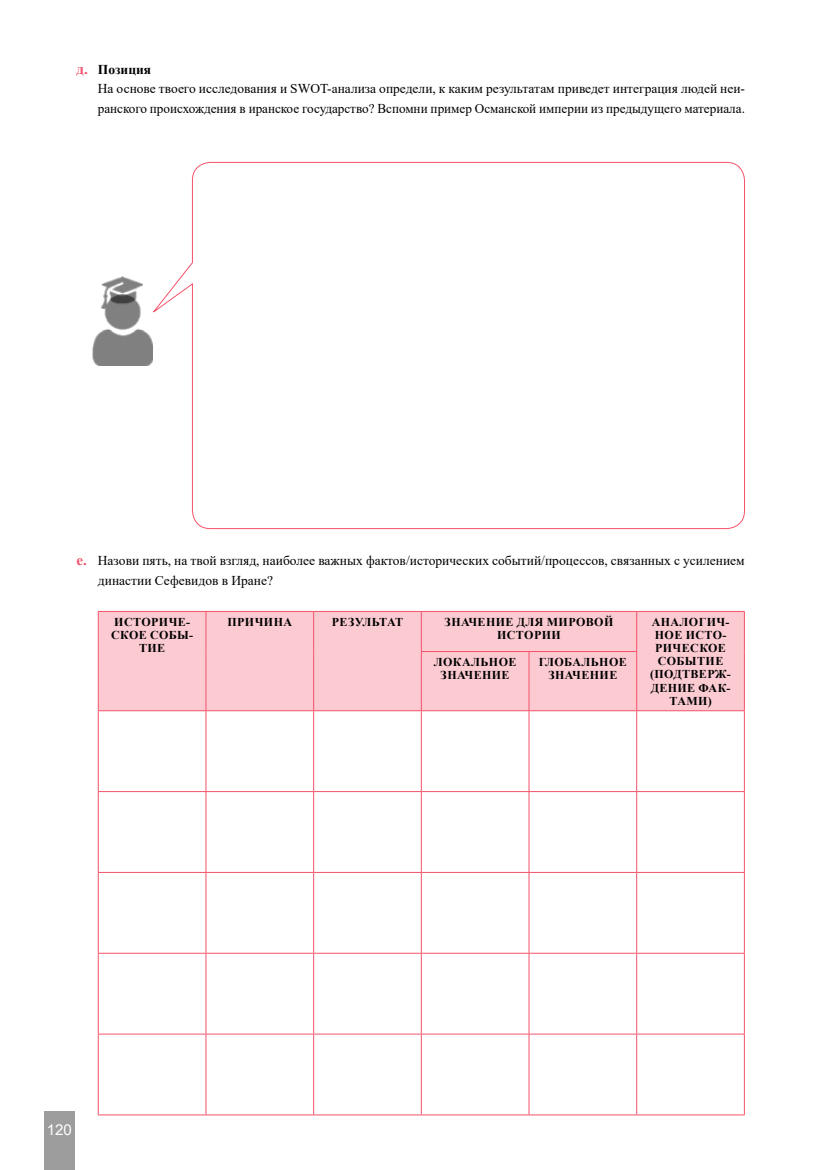
<style>
.page{position:relative;width:830px;height:1170px;background:#fff}
.page>*{position:absolute;margin:0;border:0;box-sizing:border-box;transform-origin:0 0}
.t1{font:15px "Arial";color:#fff}
.t2{font:13.5px/19.5px "Times New Roman";color:#000}
.t3{font:700 12px/13.2px "Times New Roman";letter-spacing:.035em;color:#000;text-align:center}
.t4{font:700 12px "Times New Roman";color:#000}
.s1{font-weight:700;font-size:15px;color:#f4526a}
.s2{font-weight:700}
</style>
<div class="page">
<div style="left:44px;top:1110px;width:31px;height:59px;background:#9d9d9d"></div>
<img style="left:93px;top:308px;width:56px;height:57px">
<img style="left:101px;top:277px;width:42px;height:31px">
<svg style="left:149px;top:162px;width:595px;height:367px"></svg>
<div style="left:99px;top:612px;width:644px;height:98px;background:#fccbd2"></div>
<hr style="left:205px;top:611px;width:1px;height:40px;background:#f4526a">
<hr style="left:313px;top:611px;width:1px;height:40px;background:#f4526a">
<hr style="left:421px;top:611px;width:1px;height:40px;background:#f4526a">
<hr style="left:636px;top:611px;width:1px;height:40px;background:#f4526a">
<hr style="left:205px;top:651px;width:1px;height:59px;background:#f4526a">
<hr style="left:313px;top:651px;width:1px;height:59px;background:#f4526a">
<hr style="left:421px;top:652px;width:1px;height:58px;background:#f4526a">
<hr style="left:421px;top:651px;width:107px;height:1px;background:#f4526a">
<hr style="left:528px;top:651px;width:108px;height:1px;background:#f4526a">
<hr style="left:528px;top:652px;width:1px;height:58px;background:#f4526a">
<hr style="left:636px;top:652px;width:1px;height:58px;background:#f4526a">
<hr style="left:98px;top:711px;width:1px;height:80px;background:#f4526a">
<hr style="left:98px;top:791px;width:1px;height:81px;background:#f4526a">
<hr style="left:98px;top:872px;width:1px;height:80px;background:#f4526a">
<hr style="left:98px;top:953px;width:1px;height:80px;background:#f4526a">
<hr style="left:98px;top:1034px;width:1px;height:80px;background:#f4526a">
<hr style="left:205px;top:711px;width:1px;height:80px;background:#f4526a">
<hr style="left:313px;top:711px;width:1px;height:80px;background:#f4526a">
<hr style="left:421px;top:711px;width:1px;height:80px;background:#f4526a">
<hr style="left:528px;top:711px;width:1px;height:80px;background:#f4526a">
<hr style="left:636px;top:711px;width:1px;height:80px;background:#f4526a">
<hr style="left:743px;top:711px;width:1px;height:80px;background:#f4526a">
<hr style="left:205px;top:791px;width:1px;height:81px;background:#f4526a">
<hr style="left:313px;top:791px;width:1px;height:81px;background:#f4526a">
<hr style="left:421px;top:791px;width:1px;height:81px;background:#f4526a">
<hr style="left:528px;top:791px;width:1px;height:81px;background:#f4526a">
<hr style="left:636px;top:791px;width:1px;height:81px;background:#f4526a">
<hr style="left:743px;top:791px;width:1px;height:81px;background:#f4526a">
<hr style="left:205px;top:872px;width:1px;height:80px;background:#f4526a">
<hr style="left:313px;top:872px;width:1px;height:80px;background:#f4526a">
<hr style="left:421px;top:872px;width:1px;height:80px;background:#f4526a">
<hr style="left:528px;top:872px;width:1px;height:80px;background:#f4526a">
<hr style="left:636px;top:872px;width:1px;height:80px;background:#f4526a">
<hr style="left:743px;top:872px;width:1px;height:80px;background:#f4526a">
<hr style="left:205px;top:953px;width:1px;height:80px;background:#f4526a">
<hr style="left:313px;top:953px;width:1px;height:80px;background:#f4526a">
<hr style="left:421px;top:953px;width:1px;height:80px;background:#f4526a">
<hr style="left:528px;top:953px;width:1px;height:80px;background:#f4526a">
<hr style="left:636px;top:953px;width:1px;height:80px;background:#f4526a">
<hr style="left:743px;top:953px;width:1px;height:80px;background:#f4526a">
<hr style="left:205px;top:1034px;width:1px;height:80px;background:#f4526a">
<hr style="left:313px;top:1034px;width:1px;height:80px;background:#f4526a">
<hr style="left:421px;top:1034px;width:1px;height:80px;background:#f4526a">
<hr style="left:528px;top:1034px;width:1px;height:80px;background:#f4526a">
<hr style="left:636px;top:1034px;width:1px;height:80px;background:#f4526a">
<hr style="left:743px;top:1034px;width:1px;height:80px;background:#f4526a">
<hr style="left:98px;top:791px;width:108px;height:1px;background:#f4526a">
<hr style="left:206px;top:791px;width:107px;height:1px;background:#f4526a">
<hr style="left:313px;top:791px;width:108px;height:1px;background:#f4526a">
<hr style="left:421px;top:791px;width:107px;height:1px;background:#f4526a">
<hr style="left:528px;top:791px;width:108px;height:1px;background:#f4526a">
<hr style="left:636px;top:791px;width:108px;height:1px;background:#f4526a">
<hr style="left:98px;top:872px;width:108px;height:1px;background:#f4526a">
<hr style="left:206px;top:872px;width:107px;height:1px;background:#f4526a">
<hr style="left:313px;top:872px;width:108px;height:1px;background:#f4526a">
<hr style="left:421px;top:872px;width:107px;height:1px;background:#f4526a">
<hr style="left:528px;top:872px;width:108px;height:1px;background:#f4526a">
<hr style="left:636px;top:872px;width:108px;height:1px;background:#f4526a">
<hr style="left:98px;top:952px;width:108px;height:1px;background:#f4526a">
<hr style="left:206px;top:952px;width:107px;height:1px;background:#f4526a">
<hr style="left:313px;top:952px;width:108px;height:1px;background:#f4526a">
<hr style="left:421px;top:952px;width:107px;height:1px;background:#f4526a">
<hr style="left:528px;top:952px;width:108px;height:1px;background:#f4526a">
<hr style="left:636px;top:952px;width:108px;height:1px;background:#f4526a">
<hr style="left:98px;top:1033px;width:108px;height:1px;background:#f4526a">
<hr style="left:206px;top:1033px;width:107px;height:1px;background:#f4526a">
<hr style="left:313px;top:1033px;width:108px;height:1px;background:#f4526a">
<hr style="left:421px;top:1033px;width:107px;height:1px;background:#f4526a">
<hr style="left:528px;top:1033px;width:108px;height:1px;background:#f4526a">
<hr style="left:636px;top:1033px;width:108px;height:1px;background:#f4526a">
<hr style="left:98px;top:1114px;width:108px;height:1px;background:#f4526a">
<hr style="left:206px;top:1114px;width:107px;height:1px;background:#f4526a">
<hr style="left:313px;top:1114px;width:108px;height:1px;background:#f4526a">
<hr style="left:421px;top:1114px;width:107px;height:1px;background:#f4526a">
<hr style="left:528px;top:1114px;width:108px;height:1px;background:#f4526a">
<hr style="left:636px;top:1114px;width:108px;height:1px;background:#f4526a">
<hr style="left:98px;top:611px;width:108px;height:1px;background:#f4526a">
<hr style="left:98px;top:611px;width:1px;height:40px;background:#f4526a">
<hr style="left:206px;top:611px;width:107px;height:1px;background:#f4526a">
<hr style="left:313px;top:611px;width:108px;height:1px;background:#f4526a">
<hr style="left:421px;top:611px;width:107px;height:1px;background:#f4526a">
<hr style="left:528px;top:611px;width:108px;height:1px;background:#f4526a">
<hr style="left:636px;top:611px;width:108px;height:1px;background:#f4526a">
<hr style="left:743px;top:611px;width:1px;height:40px;background:#f4526a">
<hr style="left:98px;top:651px;width:1px;height:59px;background:#f4526a">
<hr style="left:743px;top:651px;width:1px;height:59px;background:#f4526a">
<hr style="left:98px;top:710px;width:108px;height:1px;background:#f4526a">
<hr style="left:206px;top:710px;width:107px;height:1px;background:#f4526a">
<hr style="left:313px;top:710px;width:108px;height:1px;background:#f4526a">
<hr style="left:421px;top:710px;width:107px;height:1px;background:#f4526a">
<hr style="left:528px;top:710px;width:108px;height:1px;background:#f4526a">
<hr style="left:636px;top:710px;width:108px;height:1px;background:#f4526a">
<p class="t2" style="left:98px;top:59px;width:648px;text-indent:-21px"><span class="s1">д.</span> <span class="s2">Позиция<br></span>На основе твоего исследования и SWOT-анализа определи, к каким результатам приведет интеграция людей неи&shy;ранского происхождения в иранское государство? Вспомни пример Османской империи из предыдущего материала.</p>
<p class="t2" style="left:98px;top:550px;width:648px;text-indent:-21px"><span class="s1">е.</span> Назови пять, на твой взгляд, наиболее важных фактов/исторических событий/процессов, связанных с усилением династии Сефевидов в Иране?</p>
<p class="t3" style="left:111px;top:614px;width:84px">ИСТОРИЧЕ-<br>СКОЕ СОБЫ-<br>ТИЕ</p>
<p class="t3" style="left:227px;top:614px;width:66px">ПРИЧИНА</p>
<p class="t4" style="left:332px;top:613px;width:73px">РЕЗУЛЬТАТ</p>
<p class="t3" style="left:444px;top:614px;width:170px">ЗНАЧЕНИЕ ДЛЯ МИРОВОЙ<br>ИСТОРИИ</p>
<p class="t3" style="left:650px;top:614px;width:82px">АНАЛОГИЧ-<br>НОЕ ИСТО-<br>РИЧЕСКОЕ<br>СОБЫТИЕ (ПОДТВЕРЖ-<br>ДЕНИЕ ФАК-<br>ТАМИ)</p>
<p class="t3" style="left:433px;top:654px;width:84px">ЛОКАЛЬНОЕ<br>ЗНАЧЕНИЕ</p>
<p class="t3" style="left:538px;top:654px;width:89px">ГЛОБАЛЬНОЕ<br>ЗНАЧЕНИЕ</p>
<p class="t1" style="left:47px;top:1119px;width:27px">120</p>
</div>
